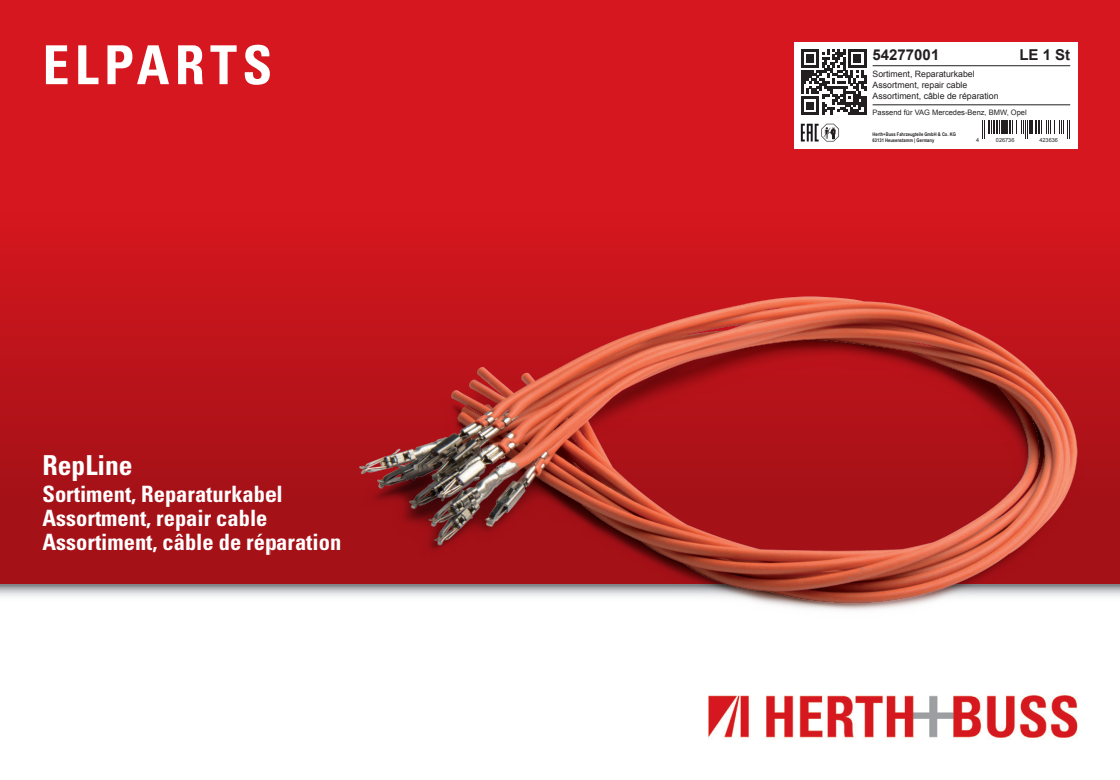
<style>
.page{position:relative;width:1120px;height:780px;background:#fff}
.page>*{position:absolute;margin:0;border:0;box-sizing:border-box;transform-origin:0 0}
.t1{font:700 condensed 53.75px "Univers";letter-spacing:.1em;color:#fff}
.t2{font:700 condensed 27.5px "Univers";color:#fff}
.t3{font:700 condensed 22.5px/23.8px "Univers";color:#fff}
.t4{font:700 15px "Arial";color:#231f20}
.t5{font:8.75px/11.2px "Arial";color:#231f20}
.t6{font:7.5px "Arial";color:#231f20}
.t7{font:5.5px "Arial";color:#231f20}
.t8{font:700 5px/6px "Arial Narrow";color:#231f20}
</style>
<div class="page">
<div style="left:0;top:0;width:1120px;height:585px;background:linear-gradient(to bottom,#e41922,#a11016)"></div>
<img style="left:708px;top:695px;width:370px;height:44px">
<svg style="left:0;top:585px;width:270px;height:12px"></svg>
<img style="left:270px;top:253px;width:850px;height:357px">
<div style="left:794px;top:43px;width:283px;height:106px;background:#fff"></div>
<hr style="left:872px;top:65px;width:198px;height:1px;background:#231f20">
<hr style="left:872px;top:105px;width:198px;height:1px;background:#231f20">
<svg style="left:1001px;top:120px;width:3px;height:14px"></svg>
<hr style="left:1005px;top:120px;width:3px;height:14px;background:#231f20">
<hr style="left:1030px;top:120px;width:3px;height:14px;background:#231f20">
<svg style="left:982px;top:120px;width:18px;height:19px"></svg>
<svg style="left:1009px;top:120px;width:19px;height:19px"></svg>
<svg style="left:1035px;top:120px;width:35px;height:19px"></svg>
<svg style="left:801px;top:49px;width:65px;height:93px"></svg>
<h1 class="t1" style="left:43px;top:32px;width:231px">ELPARTS</h1>
<p class="t2" style="left:43px;top:448px;width:92px">RepLine</p>
<p class="t3" style="left:43px;top:482px;width:300px">Sortiment, Reparaturkabel<br>Assortment, repair cable<br>Assortiment, câble de réparation</p>
<p class="t4" style="left:872px;top:45px;width:68px">54277001</p>
<p class="t4" style="left:1019px;top:45px;width:52px">LE 1 St</p>
<p class="t5" style="left:872px;top:68px;width:127px">Sortiment, Reparaturkabel<br>Assortment, repair cable<br>Assortiment, câble de réparation</p>
<p class="t6" style="left:872px;top:107px;width:156px">Passend für VAG Mercedes-Benz, BMW, Opel</p>
<p class="t8" style="left:872px;top:130px;width:85px">Herth+Buss Fahrzeugteile GmbH &amp; Co. KG<br>63131 Heusenstamm | Germany</p>
<p class="t7" style="left:976px;top:136px;width:5px">4</p>
<p class="t7" style="left:996px;top:136px;width:20px">026736</p>
<p class="t7" style="left:1039px;top:136px;width:20px">423636</p>
</div>
